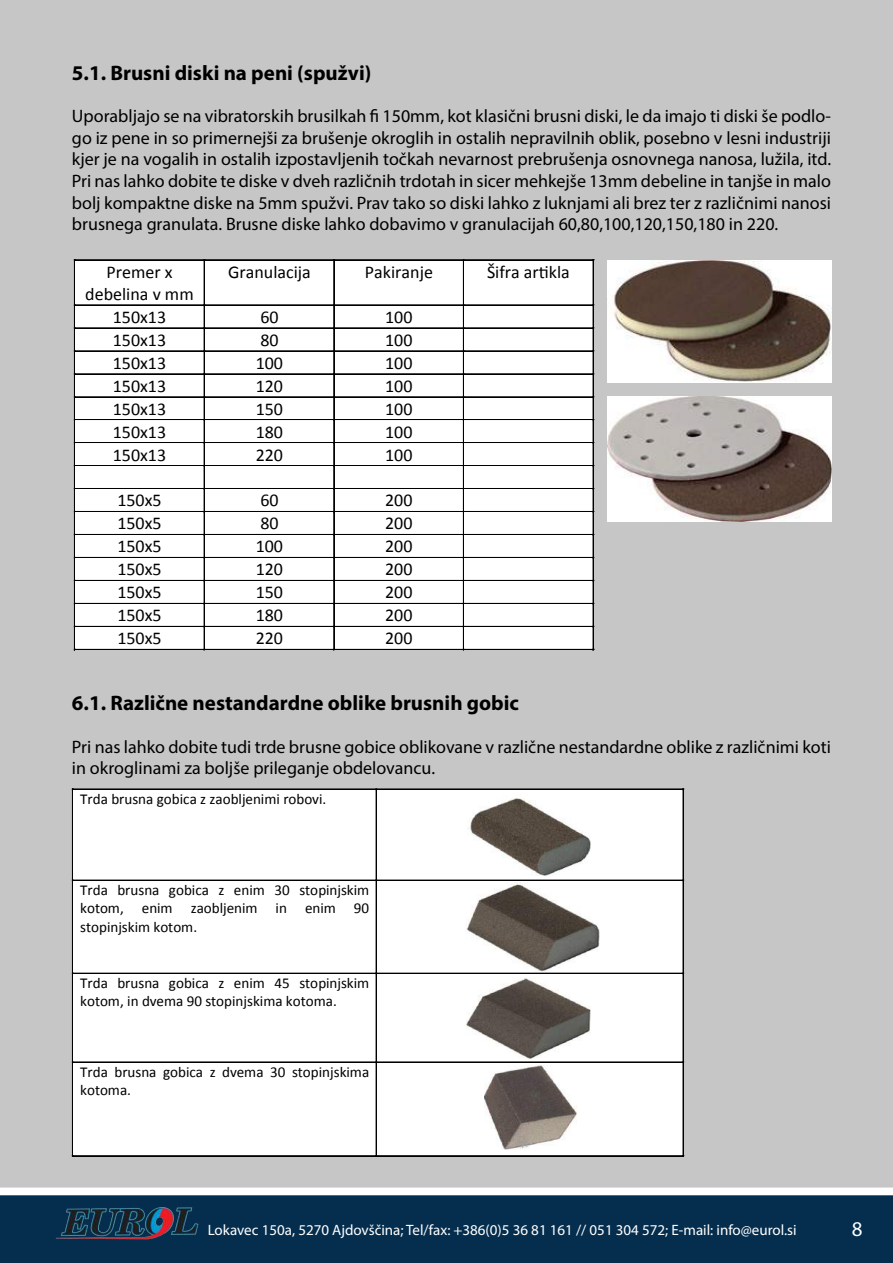
<style>
.page{position:relative;width:893px;height:1263px;background:#fff}
.page>*{position:absolute;margin:0;border:0;box-sizing:border-box;transform-origin:0 0}
.t1{font:700 21px "Myriad Pro";color:#000}
.t2{font:21px "Myriad Pro";color:#fff}
.t3{font:18px/21.6px "Myriad Pro";color:#000;text-align:justify}
.t4{font:18px/21.9px "Calibri";color:#000;text-align:center}
.t5{font:15.15px/18.5px "Calibri";color:#000}
.t6{font:15px "Myriad Pro";color:#fff}
</style>
<div class="page">
<img style="left:0;top:0;width:893px;height:1263px">
<svg style="left:370px;top:109px;width:8px;height:13px"></svg>
<p class="t1" style="left:72px;top:59px;width:301px">5.1. Brusni diski na peni (spužvi)</p>
<p class="t3" style="left:72px;top:105px;width:761px">Uporabljajo se na vibratorskih brusilkah 150mm, kot klasični brusni diski, le da imajo ti diski še podlo&shy;go iz pene in so primernejši za brušenje okroglih in ostalih nepravilnih oblik, posebno v lesni industriji kjer je na vogalih in ostalih izpostavljenih točkah nevarnost prebrušenja osnovnega nanosa, lužila, itd.<br>Pri nas lahko dobite te diske v dveh različnih trdotah in sicer mehkejše 13mm debeline in tanjše in malo bolj kompaktne diske na 5mm spužvi. Prav tako so diski lahko z luknjami ali brez ter z različnimi nanosi brusnega granulata. Brusne diske lahko dobavimo v granulacijah 60,80,100,120,150,180 in 220.</p>
<p class="t4" style="left:85px;top:261px;width:110px">Premer x debelina v mm</p>
<p class="t4" style="left:228px;top:261px;width:84px">Granulacija</p>
<p class="t4" style="left:365px;top:261px;width:70px">Pakiranje</p>
<p class="t4" style="left:487px;top:261px;width:84px">Šifra artikla</p>
<p class="t4" style="left:113px;top:306px;width:55px">150x13</p>
<p class="t4" style="left:260px;top:306px;width:20px">60</p>
<p class="t4" style="left:385px;top:306px;width:29px">100</p>
<p class="t4" style="left:113px;top:329px;width:55px">150x13</p>
<p class="t4" style="left:260px;top:329px;width:20px">80</p>
<p class="t4" style="left:385px;top:329px;width:29px">100</p>
<p class="t4" style="left:113px;top:352px;width:55px">150x13</p>
<p class="t4" style="left:256px;top:352px;width:29px">100</p>
<p class="t4" style="left:385px;top:352px;width:29px">100</p>
<p class="t4" style="left:113px;top:375px;width:55px">150x13</p>
<p class="t4" style="left:256px;top:375px;width:29px">120</p>
<p class="t4" style="left:385px;top:375px;width:29px">100</p>
<p class="t4" style="left:113px;top:398px;width:55px">150x13</p>
<p class="t4" style="left:256px;top:398px;width:29px">150</p>
<p class="t4" style="left:385px;top:398px;width:29px">100</p>
<p class="t4" style="left:113px;top:421px;width:55px">150x13</p>
<p class="t4" style="left:256px;top:421px;width:29px">180</p>
<p class="t4" style="left:385px;top:421px;width:29px">100</p>
<p class="t4" style="left:113px;top:444px;width:55px">150x13</p>
<p class="t4" style="left:256px;top:444px;width:29px">220</p>
<p class="t4" style="left:385px;top:444px;width:29px">100</p>
<p class="t4" style="left:117px;top:490px;width:46px">150x5</p>
<p class="t4" style="left:260px;top:490px;width:20px">60</p>
<p class="t4" style="left:385px;top:490px;width:29px">200</p>
<p class="t4" style="left:117px;top:513px;width:46px">150x5</p>
<p class="t4" style="left:260px;top:513px;width:20px">80</p>
<p class="t4" style="left:385px;top:513px;width:29px">200</p>
<p class="t4" style="left:117px;top:536px;width:46px">150x5</p>
<p class="t4" style="left:256px;top:536px;width:29px">100</p>
<p class="t4" style="left:385px;top:536px;width:29px">200</p>
<p class="t4" style="left:117px;top:558px;width:46px">150x5</p>
<p class="t4" style="left:256px;top:558px;width:29px">120</p>
<p class="t4" style="left:385px;top:558px;width:29px">200</p>
<p class="t4" style="left:117px;top:581px;width:46px">150x5</p>
<p class="t4" style="left:256px;top:581px;width:29px">150</p>
<p class="t4" style="left:385px;top:581px;width:29px">200</p>
<p class="t4" style="left:117px;top:604px;width:46px">150x5</p>
<p class="t4" style="left:256px;top:604px;width:29px">180</p>
<p class="t4" style="left:385px;top:604px;width:29px">200</p>
<p class="t4" style="left:117px;top:627px;width:46px">150x5</p>
<p class="t4" style="left:256px;top:627px;width:29px">220</p>
<p class="t4" style="left:385px;top:627px;width:29px">200</p>
<p class="t1" style="left:72px;top:690px;width:449px">6.1. Različne nestandardne oblike brusnih gobic</p>
<p class="t3" style="left:72px;top:736px;width:760px">Pri nas lahko dobite tudi trde brusne gobice oblikovane v različne nestandardne oblike z različnimi koti in okroglinami za boljše prileganje obdelovancu.</p>
<p class="t5" style="left:80px;top:790px;width:248px">Trda brusna gobica z zaobljenimi robovi.</p>
<p class="t5" style="left:80px;top:881px;width:290px;text-align:justify">Trda brusna gobica z enim 30 stopinjskim kotom, enim zaobljenim in enim 90 stopinjskim kotom.</p>
<p class="t5" style="left:80px;top:974px;width:290px">Trda brusna gobica z enim 45 stopinjskim kotom, in dvema 90 stopinjskima kotoma.</p>
<p class="t5" style="left:80px;top:1063px;width:291px">Trda brusna gobica z dvema 30 stopinjskima kotoma.</p>
<p class="t6" style="left:208px;top:1221px;width:590px">Lokavec 150a, 5270 Ajdovščina; Tel/fax: +386(0)5 36 81 161 // 051 304 572; E-mail: info@eurol.si</p>
<p class="t2" style="left:852px;top:1216px;width:12px">8</p>
</div>
